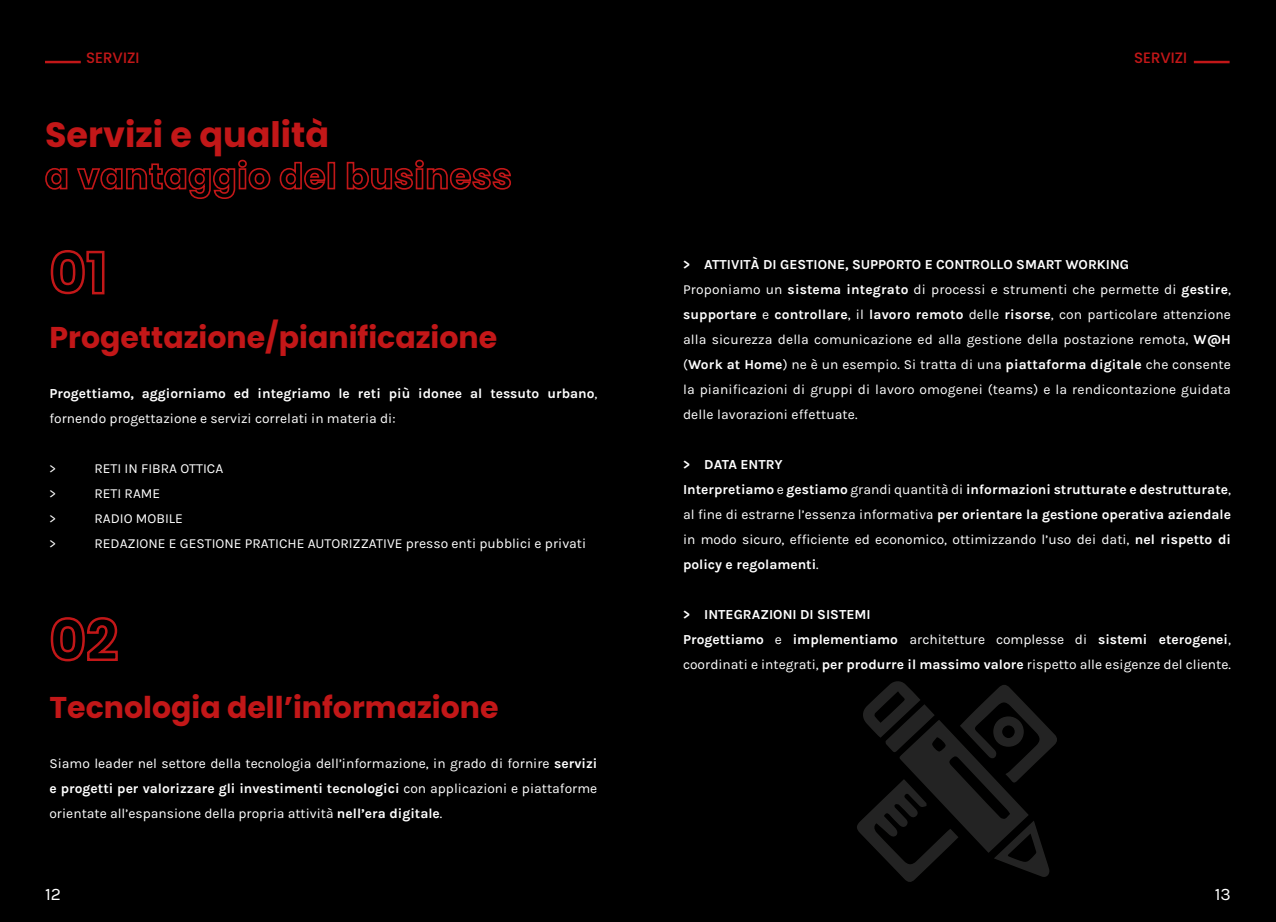
<style>
.page{position:relative;width:1276px;height:922px;background:#fff}
.page>*{position:absolute;margin:0;border:0;box-sizing:border-box;transform-origin:0 0}
.t1{font:700 35px "Poppins";color:#c21718}
.t2{font:700 30px "Poppins";color:#c21718}
.t3{font:17.5px "Karla";color:#fff}
.t4{font:500 15px "Poppins";color:#c21718}
.t5{font:13.75px/25px "Karla";letter-spacing:.01em;color:#fff;text-align:justify}
.t6{font:700 13.75px/25px "Karla";color:#fff}
.s1{font-weight:400}
.s2{font-weight:700}
</style>
<div class="page">
<div style="left:0;top:0;width:1276px;height:921px;background:#000"></div>
<hr style="left:45px;top:61px;width:36px;height:2px;background:#c21718">
<svg style="left:50px;top:250px;width:55px;height:45px"></svg>
<svg style="left:50px;top:617px;width:68px;height:45px"></svg>
<hr style="left:1193px;top:61px;width:36px;height:2px;background:#c21718">
<svg style="left:45px;top:168px;width:23px;height:22px"></svg>
<svg style="left:76px;top:159px;width:195px;height:40px"></svg>
<svg style="left:279px;top:161px;width:47px;height:29px"></svg>
<div style="left:327px;top:162px;width:8px;height:27px;border:2px solid #c21718"></div>
<svg style="left:346px;top:159px;width:165px;height:31px"></svg>
<svg style="left:857px;top:681px;width:200px;height:201px"></svg>
<p class="t4" style="left:86px;top:49px;width:55px">SERVIZI</p>
<p class="t4" style="left:1134px;top:49px;width:55px">SERVIZI</p>
<h1 class="t1" style="left:45px;top:115px;width:286px">Servizi e qualità</h1>
<h2 class="t2" style="left:49px;top:320px;width:449px">Progettazione/pianificazione</h2>
<p class="t6" style="left:49px;top:381px;width:549px">Progettiamo, aggiorniamo ed integriamo le reti più idonee al tessuto urbano<span class="s1">, fornendo progettazione e servizi correlati in materia di:</span></p>
<p class="t5" style="left:49px;top:456px;width:8px">&gt;</p>
<p class="t5" style="left:94px;top:456px;width:130px">RETI IN FIBRA OTTICA</p>
<p class="t5" style="left:49px;top:481px;width:8px">&gt;</p>
<p class="t5" style="left:94px;top:481px;width:67px">RETI RAME</p>
<p class="t5" style="left:49px;top:506px;width:8px">&gt;</p>
<p class="t5" style="left:94px;top:506px;width:90px">RADIO MOBILE</p>
<p class="t5" style="left:49px;top:531px;width:8px">&gt;</p>
<p class="t5" style="left:94px;top:531px;width:493px">REDAZIONE E GESTIONE PRATICHE AUTORIZZATIVE presso enti pubblici e privati</p>
<h2 class="t2" style="left:49px;top:689px;width:451px">Tecnologia dell’informazione</h2>
<p class="t5" style="left:49px;top:750px;width:549px">Siamo leader nel settore della tecnologia dell’informazione, in grado di fornire <span class="s2">servizi e progetti per valorizzare gli investimenti tecnologici</span> con applicazioni e piattaforme orientate all’espansione della propria attività <span class="s2">nell’era digitale</span>.</p>
<p class="t5" style="left:683px;top:252px;width:549px;text-align:left"><span class="s2">&gt; ATTIVITÀ DI GESTIONE, SUPPORTO E CONTROLLO SMART WORKING<br></span>Proponiamo un <span class="s2">sistema integrato</span> di processi e strumenti che permette di <span class="s2">gestire</span>, <span class="s2">supportare</span> e <span class="s2">controllare</span>, il <span class="s2">lavoro remoto</span> delle <span class="s2">risorse</span>, con particolare attenzione alla sicurezza della comunicazione ed alla gestione della postazione remota, <span class="s2">W@H </span>(<span class="s2">Work at Home</span>) ne è un esempio. Si tratta di una <span class="s2">piattaforma digitale</span> che consente la pianificazioni di gruppi di lavoro omogenei (teams) e la rendicontazione guidata delle lavorazioni effettuate.</p>
<p class="t6" style="left:683px;top:452px;width:549px">&gt; DATA ENTRY<br>Interpretiamo <span class="s1">e</span> gestiamo <span class="s1">grandi quantità di</span> informazioni strutturate e destrutturate<span class="s1">, al fine di estrarne l’essenza informativa</span> per orientare la gestione operativa aziendale <span class="s1">in modo sicuro, efficiente ed economico, ottimizzando l’uso dei dati,</span> nel rispetto di policy e regolamenti<span class="s1">.</span></p>
<p class="t6" style="left:683px;top:602px;width:549px">&gt; INTEGRAZIONI DI SISTEMI<br>Progettiamo <span class="s1">e</span> implementiamo <span class="s1">architetture complesse di</span> sistemi eterogenei<span class="s1">, coordinati e integrati,</span> per produrre il massimo valore <span class="s1">rispetto alle esigenze del cliente.</span></p>
<p class="t3" style="left:45px;top:884px;width:18px">12</p>
<p class="t3" style="left:1214px;top:884px;width:18px">13</p>
</div>
